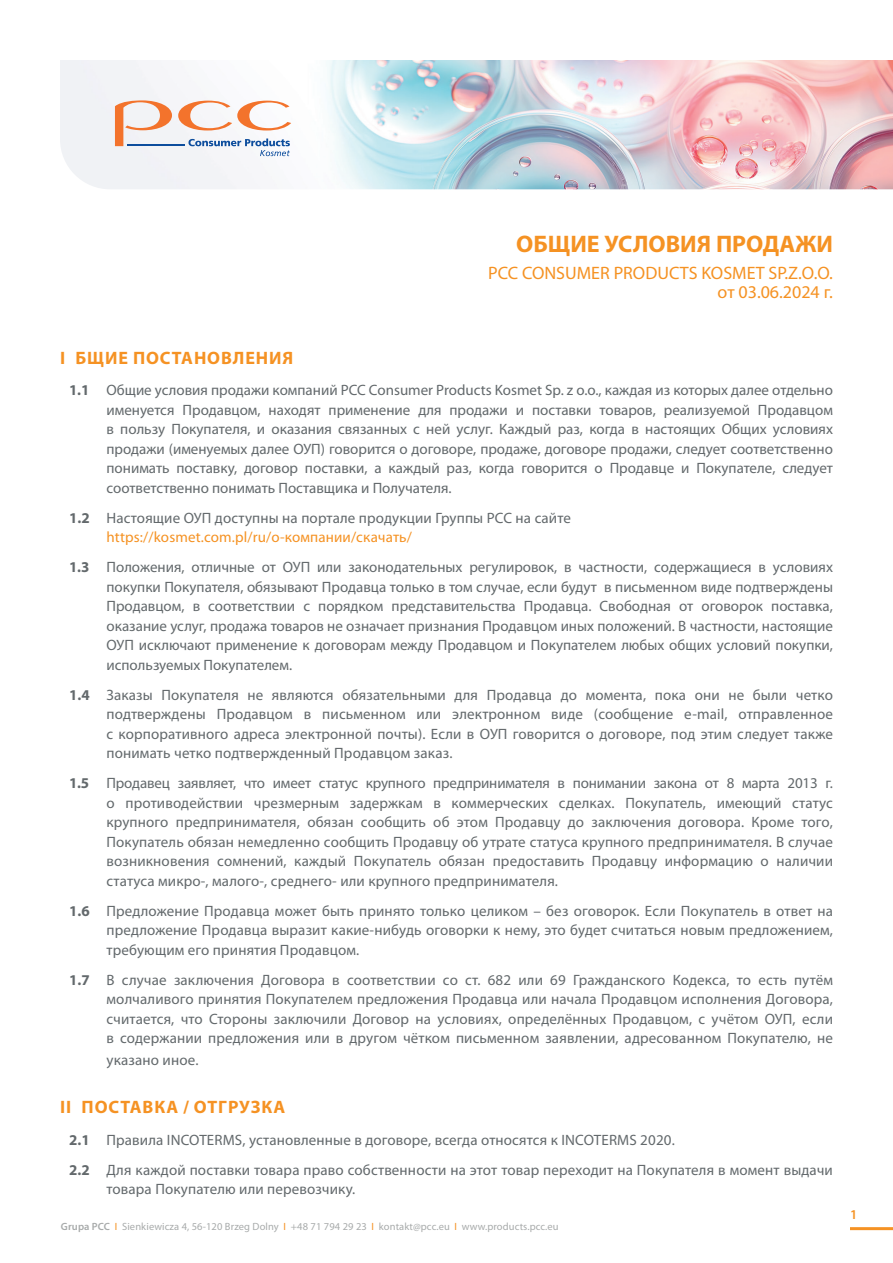
<style>
.page{position:relative;width:893px;height:1263px;background:#fff}
.page>*{position:absolute;margin:0;border:0;box-sizing:border-box;transform-origin:0 0}
.t1{font:700 24px "Myriad Pro";color:#f59223}
.t2{font:18px/19.5px "Myriad Pro";color:#f59223;text-align:right}
.t3{font:700 18px "Myriad Pro";letter-spacing:.05em;color:#f59223}
.t4{font:15px/19.5px "Myriad Pro";letter-spacing:.01em;color:#63696c;text-align:justify}
.t5{font:600 13.5px "Myriad Pro";color:#f59223}
.t6{font:10.5px "Myriad Pro";letter-spacing:.01em;color:#a8abab}
.s1{font-weight:700}
.s2{color:#f59223}
.s3{font-weight:600}
</style>
<div class="page">
<hr style="left:850px;top:1227px;width:43px;height:3px;background:#f59223">
<img style="left:60px;top:60px;width:833px;height:129px">
<svg style="left:178px;top:101px;width:113px;height:29px"></svg>
<svg style="left:115px;top:100px;width:57px;height:46px"></svg>
<hr style="left:127px;top:144px;width:58px;height:2px;background:#0d4d9d">
<svg style="left:189px;top:138px;width:101px;height:18px"></svg>
<h1 class="t1" style="left:516px;top:228px;width:318px">ОБЩИЕ УСЛОВИЯ ПРОДАЖИ</h1>
<p class="t2" style="left:488px;top:263px;width:346px">PCC CONSUMER PRODUCTS KOSMET SP.Z.O.O. от 03.06.2024 г.</p>
<p class="t3" style="left:60px;top:346px;width:235px">I БЩИЕ ПОСТАНОВЛЕНИЯ</p>
<p class="t4" style="left:106px;top:380px;width:728px;text-indent:-38px"><span class="s1">1.1</span> Общие условия продажи компаний PCC Consumer Products Kosmet Sp. z o.o., каждая из которых далее отдельно именуется Продавцом, находят применение для продажи и поставки товаров, реализуемой Продавцом в пользу Покупателя, и оказания связанных с ней услуг. Каждый раз, когда в настоящих Общих условиях продажи (именуемых далее ОУП) говорится о договоре, продаже, договоре продажи, следует соответственно понимать поставку, договор поставки, а каждый раз, когда говорится о Продавце и Покупателе, следует соответственно понимать Поставщика и Получателя.</p>
<p class="t4" style="left:106px;top:508px;width:466px;text-indent:-38px"><span class="s1">1.2</span> Настоящие ОУП доступны на портале продукции Группы PCC на сайте <span class="s2">https://kosmet.com.pl/ru/о-компании/скачать/</span></p>
<p class="t4" style="left:106px;top:557px;width:728px;text-indent:-38px"><span class="s1">1.3</span> Положения, отличные от ОУП или законодательных регулировок, в частности, содержащиеся в условиях покупки Покупателя, обязывают Продавца только в том случае, если будут в письменном виде подтверждены Продавцом, в соответствии с порядком представительства Продавца. Свободная от оговорок поставка, оказание услуг, продажа товаров не означает признания Продавцом иных положений. В частности, настоящие ОУП исключают применение к договорам между Продавцом и Покупателем любых общих условий покупки, используемых Покупателем.</p>
<p class="t4" style="left:106px;top:685px;width:728px;text-indent:-38px"><span class="s1">1.4</span> Заказы Покупателя не являются обязательными для Продавца до момента, пока они не были четко подтверждены Продавцом в письменном или электронном виде (сообщение e-mail, отправленное с корпоративного адреса электронной почты). Если в ОУП говорится о договоре, под этим следует также понимать четко подтвержденный Продавцом заказ.</p>
<p class="t4" style="left:106px;top:773px;width:728px;text-indent:-38px"><span class="s1">1.5</span> Продавец заявляет, что имеет статус крупного предпринимателя в понимании закона от 8 марта 2013 г. о противодействии чрезмерным задержкам в коммерческих сделках. Покупатель, имеющий статус крупного предпринимателя, обязан сообщить об этом Продавцу до заключения договора. Кроме того, Покупатель обязан немедленно сообщить Продавцу об утрате статуса крупного предпринимателя. В случае возникновения сомнений, каждый Покупатель обязан предоставить Продавцу информацию о наличии статуса микро-, малого-, среднего- или крупного предпринимателя.</p>
<p class="t4" style="left:106px;top:901px;width:728px;text-indent:-38px"><span class="s1">1.6</span> Предложение Продавца может быть принято только целиком – без оговорок. Если Покупатель в ответ на предложение Продавца выразит какие-нибудь оговорки к нему, это будет считаться новым предложением, требующим его принятия Продавцом.</p>
<p class="t4" style="left:106px;top:970px;width:728px;text-indent:-38px"><span class="s1">1.7</span> В случае заключения Договора в соответствии со ст. 682 или 69 Гражданского Кодекса, то есть путём молчаливого принятия Покупателем предложения Продавца или начала Продавцом исполнения Договора, считается, что Стороны заключили Договор на условиях, определённых Продавцом, с учётом ОУП, если в содержании предложения или в другом чётком письменном заявлении, адресованном Покупателю, не</p>
<p class="t4" style="left:106px;top:1050px;width:94px">указано иное.</p>
<p class="t3" style="left:60px;top:1095px;width:227px">II ПОСТАВКА / ОТГРУЗКА</p>
<p class="t4" style="left:69px;top:1124px;width:765px;line-height:30px"><span class="s1">2.1</span> Правила INCOTERMS, установленные в договоре, всегда относятся к INCOTERMS 2020.<br><span class="s1">2.2</span> Для каждой поставки товара право собственности на этот товар переходит на Покупателя в момент выдачи</p>
<p class="t4" style="left:106px;top:1179px;width:250px">товара Покупателю или перевозчику.</p>
<p class="t6" style="left:61px;top:1220px;width:499px"><span class="s3">Grupa PCC</span> <span class="s2">I</span> Sienkiewicza 4, 56-120 Brzeg Dolny <span class="s2">I</span> +48 71 794 29 23 <span class="s2">I</span> kontakt@pcc.eu <span class="s2">I</span> www.products.pcc.eu</p>
<p class="t5" style="left:850px;top:1206px;width:9px">1</p>
</div>
